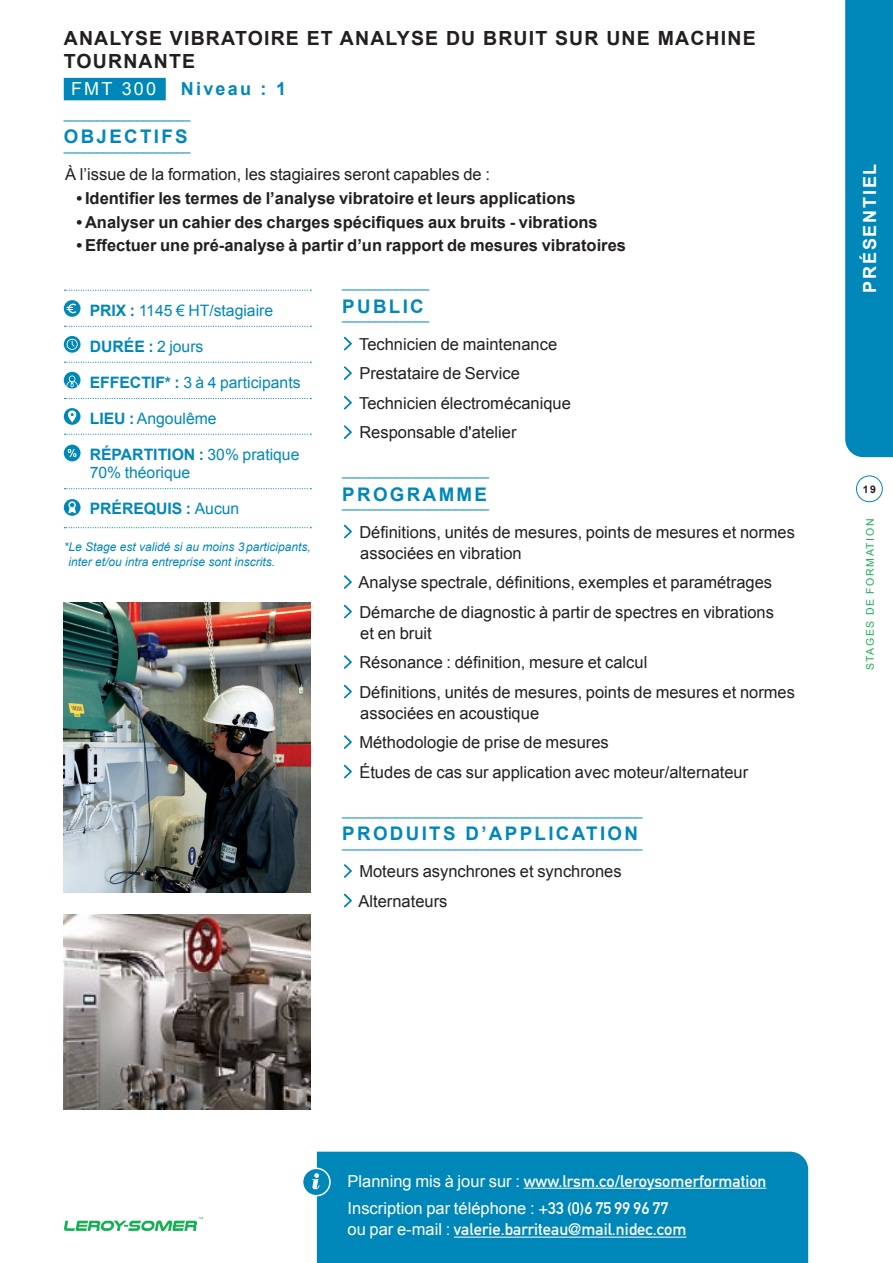
<style>
.page{position:relative;width:893px;height:1263px;background:#fff}
.page>*{position:absolute;margin:0;border:0;box-sizing:border-box;transform-origin:0 0}
.Entête{font:700 19.5px/22.5px "Arial";letter-spacing:.06em;color:#231f20}
.Titre_presentiel{font:700 18.75px "Arial";letter-spacing:.125em;color:#0087ba}
.t1{font:700 18px "Arial";letter-spacing:.1em;color:#fff}
.Titre_presentiel-2{font:700 18px "Arial";letter-spacing:.125em;color:#0087ba}
.Titre_presentiel-3{font:18px "Arial";letter-spacing:.125em;color:#fff}
.Texte_courant{font:16.5px/21px "Arial";color:#231f20}
.t2{font:700 16.5px "Arial";color:#231f20}
.t3{font:700 16.5px "DIN Alternate";color:#fff}
.t4{font:16.5px "Arial";color:#fff}
.listing_presentiel{font:15.75px/18.9px "Arial";color:#0087ba}
.listing_presentiel-2{font:700 15.75px "Arial";color:#0087ba}
.filet_haut_présentiel{font:12px "Arial";color:#0087ba}
.filet_bas_présentiel{font:12px "Arial";color:#0087ba}
.Renvoi{font:italic 12px/14.4px "Arial";color:#0087ba}
.t5{font:10.5px "Arial";letter-spacing:.15em;color:#15b053}
.t6{font:700 10.5px "Arial";color:#231f20}
.s1{font-family:"Adobe Fangsong Std";color:#0087ba}
.s2{font-weight:700}
.s3{font-weight:400}
.s4{font-family:"Arial";font-weight:400}
.s5{font-family:"DIN Alternate";font-weight:700}
</style>
<div class="page">
<div style="left:845px;top:0;width:48px;height:457px;background:#0087ba"></div>
<div style="left:856px;top:476px;width:26px;height:26px;border:1px solid #0087ba;border-radius:50%"></div>
<svg style="left:64px;top:1217px;width:139px;height:14px"></svg>
<div style="left:317px;top:1152px;width:491px;height:111px;background:#0087ba"></div>
<div style="left:303px;top:1168px;width:27px;height:28px;background:#0087ba;border-radius:50%"></div>
<div style="left:302px;top:1167px;width:29px;height:29px;border:2px solid #fff;border-radius:50%"></div>
<svg style="left:312px;top:1173px;width:8px;height:16px"></svg>
<svg style="left:65px;top:290px;width:246px;height:1px"></svg>
<svg style="left:65px;top:326px;width:246px;height:1px"></svg>
<svg style="left:65px;top:362px;width:246px;height:1px"></svg>
<svg style="left:65px;top:398px;width:246px;height:1px"></svg>
<svg style="left:65px;top:434px;width:246px;height:1px"></svg>
<svg style="left:65px;top:488px;width:246px;height:1px"></svg>
<svg style="left:64px;top:300px;width:17px;height:17px"></svg>
<svg style="left:67px;top:304px;width:9px;height:9px"></svg>
<svg style="left:64px;top:372px;width:17px;height:16px"></svg>
<svg style="left:66px;top:375px;width:12px;height:14px"></svg>
<svg style="left:64px;top:408px;width:17px;height:17px"></svg>
<svg style="left:68px;top:410px;width:8px;height:12px"></svg>
<svg style="left:64px;top:336px;width:17px;height:17px"></svg>
<svg style="left:67px;top:339px;width:11px;height:11px"></svg>
<div style="left:64px;top:445px;width:17px;height:16px;background:#0087ba;border-radius:50%"></div>
<svg style="left:68px;top:449px;width:8px;height:8px"></svg>
<svg style="left:64px;top:499px;width:17px;height:17px"></svg>
<svg style="left:68px;top:501px;width:8px;height:12px"></svg>
<svg style="left:64px;top:527px;width:247px;height:1px"></svg>
<img style="left:64px;top:915px;width:247px;height:194px">
<img style="left:64px;top:602px;width:247px;height:291px">
<hr style="left:454px;top:1237px;width:232px;height:1px;background:#fff">
<hr style="left:524px;top:1188px;width:242px;height:1px;background:#fff">
<div style="left:64px;top:78px;width:102px;height:22px;background:#0087ba"></div>
<p class="Entête" style="left:64px;top:28px;width:693px">ANALYSE VIBRATOIRE ET ANALYSE DU BRUIT SUR UNE MACHINE<br>TOURNANTE</p>
<p class="Titre_presentiel-3" style="left:71px;top:77px;width:87px">FMT 300</p>
<p class="Titre_presentiel-2" style="left:181px;top:77px;width:107px">Niveau : 1</p>
<p class="filet_haut_présentiel" style="left:64px;top:107px;width:128px">___________________</p>
<p class="Titre_presentiel" style="left:64px;top:124px;width:125px">OBJECTIFS</p>
<p class="filet_bas_présentiel" style="left:64px;top:138px;width:128px">___________________</p>
<p class="Texte_courant" style="left:65px;top:164px;width:426px">À l’issue de la formation, les stagiaires seront capables de :</p>
<p class="t2" style="left:77px;top:187px;width:501px">• Identifier les termes de l’analyse vibratoire et leurs applications</p>
<p class="t2" style="left:77px;top:211px;width:523px">• Analyser un cahier des charges spécifiques aux bruits - vibrations</p>
<p class="t2" style="left:77px;top:235px;width:551px">• Effectuer une pré-analyse à partir d’un rapport de mesures vibratoires</p>
<p class="filet_haut_présentiel" style="left:342px;top:276px;width:88px">_____________</p>
<p class="Titre_presentiel" style="left:342px;top:294px;width:83px">PUBLIC</p>
<p class="filet_bas_présentiel" style="left:342px;top:308px;width:88px">_____________</p>
<p class="Texte_courant" style="left:344px;top:334px;width:215px"><span class="s1">&gt;</span> Technicien de maintenance</p>
<p class="Texte_courant" style="left:344px;top:363px;width:178px"><span class="s1">&gt;</span> Prestataire de Service</p>
<p class="Texte_courant" style="left:344px;top:393px;width:229px"><span class="s1">&gt;</span> Technicien électromécanique</p>
<p class="Texte_courant" style="left:344px;top:422px;width:174px"><span class="s1">&gt;</span> Responsable d'atelier</p>
<p class="filet_haut_présentiel" style="left:342px;top:464px;width:148px">______________________</p>
<p class="Titre_presentiel" style="left:342px;top:482px;width:146px">PROGRAMME</p>
<p class="filet_bas_présentiel" style="left:342px;top:496px;width:148px">______________________</p>
<p class="Texte_courant" style="left:360px;top:521px;width:436px;text-indent:-16px"><span class="s1">&gt;</span> Définitions, unités de mesures, points de mesures et normes associées en vibration</p>
<p class="Texte_courant" style="left:344px;top:572px;width:430px"><span class="s1">&gt;</span> Analyse spectrale, définitions, exemples et paramétrages</p>
<p class="Texte_courant" style="left:360px;top:601px;width:415px;text-indent:-16px"><span class="s1">&gt;</span> Démarche de diagnostic à partir de spectres en vibrations et en bruit</p>
<p class="Texte_courant" style="left:344px;top:652px;width:305px"><span class="s1">&gt;</span> Résonance : définition, mesure et calcul</p>
<p class="Texte_courant" style="left:360px;top:681px;width:436px;text-indent:-16px"><span class="s1">&gt;</span> Définitions, unités de mesures, points de mesures et normes associées en acoustique</p>
<p class="Texte_courant" style="left:344px;top:732px;width:267px"><span class="s1">&gt;</span> Méthodologie de prise de mesures</p>
<p class="Texte_courant" style="left:344px;top:761px;width:406px"><span class="s1">&gt;</span> Études de cas sur application avec moteur/alternateur</p>
<p class="filet_haut_présentiel" style="left:342px;top:804px;width:302px">_____________________________________________</p>
<p class="Titre_presentiel" style="left:342px;top:821px;width:297px">PRODUITS D’APPLICATION</p>
<p class="filet_bas_présentiel" style="left:342px;top:835px;width:302px">_____________________________________________</p>
<p class="Texte_courant" style="left:344px;top:861px;width:279px"><span class="s1">&gt;</span> Moteurs asynchrones et synchrones</p>
<p class="Texte_courant" style="left:344px;top:890px;width:105px"><span class="s1">&gt;</span> Alternateurs</p>
<p class="listing_presentiel" style="left:90px;top:301px;width:185px"><span class="s2">PRIX :</span> 1145 € HT/stagiaire</p>
<p class="listing_presentiel-2" style="left:90px;top:336px;width:115px">DURÉE : <span class="s3">2 jours</span></p>
<p class="listing_presentiel" style="left:90px;top:373px;width:212px"><span class="s2">EFFECTIF* :</span> 3 à 4 participants</p>
<p class="listing_presentiel" style="left:90px;top:409px;width:128px"><span class="s2">LIEU :</span> Angoulême</p>
<p class="listing_presentiel" style="left:90px;top:445px;width:211px"><span class="s2">RÉPARTITION :</span> 30% pratique<br>70% théorique</p>
<p class="listing_presentiel-2" style="left:90px;top:498px;width:151px">PRÉREQUIS : <span class="s3">Aucun</span></p>
<p class="Renvoi" style="left:68px;top:540px;width:244px;text-indent:-5px">*Le Stage est validé si au moins 3participants, inter et/ou intra entreprise sont inscrits.</p>
<p class="t1" style="left:858px;top:293px;width:131px;rotate:-90deg">PRÉSENTIEL</p>
<p class="t6" style="left:863px;top:482px;width:15px">19</p>
<p class="t5" style="left:863px;top:670px;width:153px;rotate:-90deg">STAGES DE FORMATION</p>
<p class="t3" style="left:348px;top:1168px;width:420px"><span class="s4">Planning mis à jour sur :</span> www.lrsm.co/leroysomerformation</p>
<p class="t4" style="left:348px;top:1197px;width:322px">Inscription par téléphone : <span class="s5">+33 (0)6 75 99 96 77</span></p>
<p class="t3" style="left:348px;top:1217px;width:340px"><span class="s4">ou par e-mail :</span> valerie.barriteau@mail.nidec.com</p>
</div>
